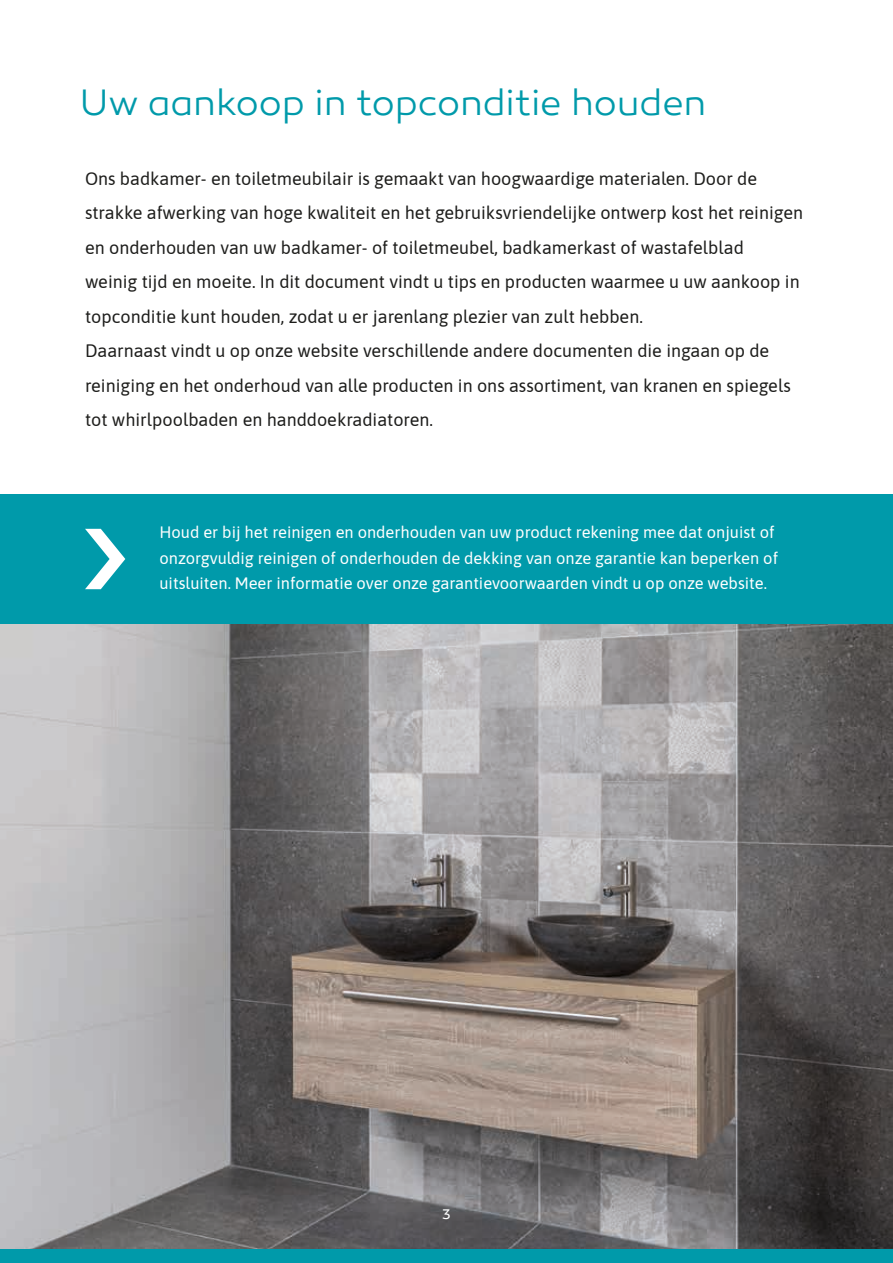
<style>
.page{position:relative;width:893px;height:1263px;background:#fff}
.page>*{position:absolute;margin:0;border:0;box-sizing:border-box;transform-origin:0 0}
.t1{font:300 37.5px "Canaro";letter-spacing:-.005em;color:#009aaa}
.t2{font:18px/34.5px "Asap";color:#1d1d1b}
.t3{font:16.5px/25.5px "Asap";color:#fff}
.t4{font:14.25px "Canaro";color:#fff}
</style>
<div class="page">
<img style="left:0;top:624px;width:893px;height:625px">
<div style="left:0;top:1249px;width:893px;height:14px;background:#009aaa"></div>
<div style="left:0;top:494px;width:893px;height:130px;background:#009aaa"></div>
<svg style="left:85px;top:529px;width:40px;height:60px"></svg>
<h1 class="t1" style="left:80px;top:81px;width:628px">Uw aankoop in topconditie houden</h1>
<p class="t2" style="left:85px;top:160px;width:719px">Ons badkamer- en toiletmeubilair is gemaakt van hoogwaardige materialen. Door de strakke afwerking van hoge kwaliteit en het gebruiksvriendelijke ontwerp kost het reinigen en onderhouden van uw badkamer- of toiletmeubel, badkamerkast of wastafelblad<br>weinig tijd en moeite. In dit document vindt u tips en producten waarmee u uw aankoop in topconditie kunt houden, zodat u er jarenlang plezier van zult hebben.<br>Daarnaast vindt u op onze website verschillende andere documenten die ingaan op de reiniging en het onderhoud van alle producten in ons assortiment, van kranen en spiegels tot whirlpoolbaden en handdoekradiatoren.</p>
<p class="t3" style="left:159px;top:519px;width:620px">Houd er bij het reinigen en onderhouden van uw product rekening mee dat onjuist of onzorgvuldig reinigen of onderhouden de dekking van onze garantie kan beperken of uitsluiten. Meer informatie over onze garantievoorwaarden vindt u op onze website.</p>
<p class="t4" style="left:442px;top:1206px;width:10px">3</p>
</div>
